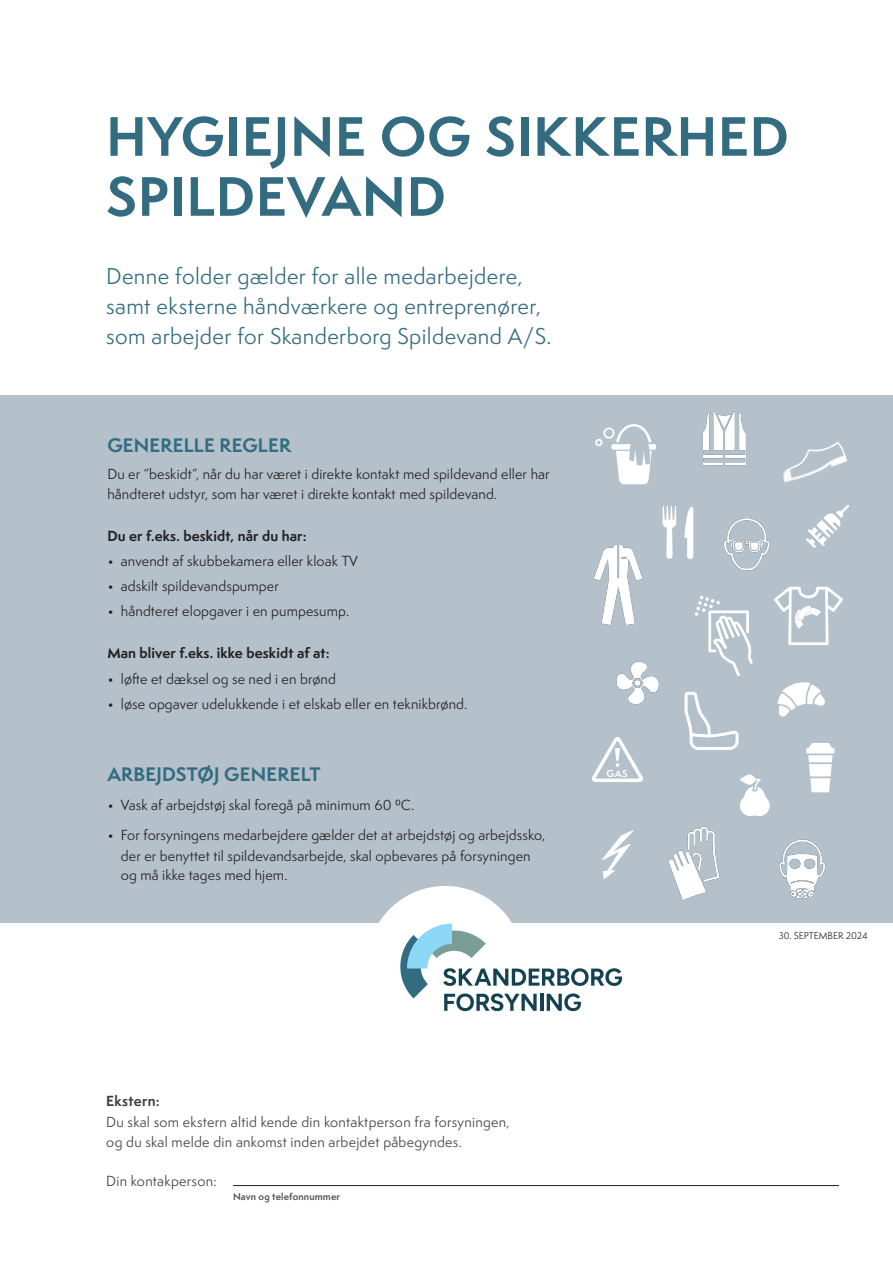
<style>
.page{position:relative;width:893px;height:1263px;background:#fff}
.page>*{position:absolute;margin:0;border:0;box-sizing:border-box;transform-origin:0 0}
.Overskrift{font:700 51px/60px "Semplicita Pro";letter-spacing:.02em;color:#336c81}
.Manchet{font:21px/30px "Semplicita Pro";letter-spacing:.02em;color:#336c81}
.Brødtekst{font:700 18px "Semplicita Pro";letter-spacing:.01em;color:#336c81}
.Brødtekst-2{font:13.5px/19.5px "Semplicita Pro";letter-spacing:.01em;color:#231f20}
.Brødtekst-3{font:13.5px/19.5px "Semplicita Pro";letter-spacing:.02em;color:#3e3e3f}
.Brødtekst-4{font:700 13.5px "Semplicita Pro";letter-spacing:.01em;color:#231f20}
.Brødtekst-5{font:700 13.5px "Semplicita Pro";letter-spacing:.02em;color:#3e3e3f}
.t1{font:700 9.3px "Semplicita Pro";color:#fff}
.Brødtekst-6{font:700 9px "Semplicita Pro";letter-spacing:.02em;color:#545557}
.t2{font:9px "Semplicita Pro";color:#231f20}
</style>
<div class="page">
<div style="left:0;top:395px;width:893px;height:528px;background:#b4c0ca"></div>
<div style="left:367px;top:886px;width:157px;height:157px;background:#fff;border-radius:50%"></div>
<svg style="left:400px;top:924px;width:222px;height:87px"></svg>
<svg style="left:806px;top:743px;width:28px;height:49px"></svg>
<img style="left:779px;top:839px;width:47px;height:60px">
<img style="left:723px;top:518px;width:47px;height:53px">
<img style="left:668px;top:826px;width:52px;height:75px">
<img style="left:593px;top:544px;width:50px;height:81px">
<img style="left:616px;top:661px;width:43px;height:44px">
<svg style="left:806px;top:505px;width:43px;height:43px"></svg>
<svg style="left:602px;top:830px;width:31px;height:49px"></svg>
<hr style="left:233px;top:1185px;width:606px;height:1px;background:#231f20">
<svg style="left:774px;top:587px;width:69px;height:58px"></svg>
<svg style="left:662px;top:506px;width:14px;height:53px"></svg>
<svg style="left:684px;top:507px;width:9px;height:52px"></svg>
<svg style="left:595px;top:424px;width:61px;height:60px"></svg>
<svg style="left:695px;top:596px;width:58px;height:80px"></svg>
<svg style="left:740px;top:774px;width:30px;height:42px"></svg>
<svg style="left:778px;top:682px;width:47px;height:35px"></svg>
<svg style="left:684px;top:691px;width:55px;height:59px"></svg>
<img style="left:703px;top:411px;width:43px;height:55px">
<svg style="left:592px;top:737px;width:51px;height:45px"></svg>
<img style="left:783px;top:470px;width:34px;height:13px">
<svg style="left:786px;top:442px;width:61px;height:30px"></svg>
<p class="Overskrift" style="left:106px;top:106px;width:684px">HYGIEJNE OG SIKKERHED<br>SPILDEVAND</p>
<p class="Manchet" style="left:106px;top:260px;width:447px">Denne folder gælder for alle medarbejdere, samt eksterne håndværkere og entreprenører, som arbejder for Skanderborg Spildevand A/S.</p>
<p class="Brødtekst" style="left:107px;top:432px;width:185px">GENERELLE REGLER</p>
<p class="Brødtekst-2" style="left:107px;top:464px;width:444px">Du er ”beskidt”, når du har været i direkte kontakt med spildevand eller har håndteret udstyr, som har været i direkte kontakt med spildevand.</p>
<p class="Brødtekst-4" style="left:107px;top:525px;width:201px">Du er f.eks. beskidt, når du har:</p>
<p class="Brødtekst-2" style="left:107px;top:551px;width:252px">• anvendt af skubbekamera eller kloak TV</p>
<p class="Brødtekst-2" style="left:107px;top:576px;width:173px">• adskilt spildevandspumper</p>
<p class="Brødtekst-2" style="left:107px;top:601px;width:243px">• håndteret elopgaver i en pumpesump.</p>
<p class="Brødtekst-4" style="left:107px;top:643px;width:224px">Man bliver f.eks. ikke beskidt af at:</p>
<p class="Brødtekst-2" style="left:107px;top:668px;width:230px">• løfte et dæksel og se ned i en brønd</p>
<p class="Brødtekst-2" style="left:107px;top:694px;width:362px">• løse opgaver udelukkende i et elskab eller en teknikbrønd.</p>
<p class="Brødtekst" style="left:107px;top:760px;width:215px">ARBEJDSTØJ GENERELT</p>
<p class="Brødtekst-2" style="left:107px;top:795px;width:308px">• Vask af arbejdstøj skal foregå på minimum 60 0C.</p>
<p class="Brødtekst-2" style="left:107px;top:824px;width:439px;line-height:21px;text-align:center">• For forsyningens medarbejdere gælder det at arbejdstøj og arbejdssko, der er benyttet til spildevandsarbejde, skal opbevares på forsyningen</p>
<p class="Brødtekst-2" style="left:121px;top:865px;width:168px">og må ikke tages med hjem.</p>
<p class="t1" style="left:607px;top:767px;width:23px">GAS</p>
<p class="Brødtekst-5" style="left:106px;top:1091px;width:55px">Ekstern:</p>
<p class="Brødtekst-3" style="left:106px;top:1112px;width:405px">Du skal som ekstern altid kende din kontaktperson fra forsyningen, og du skal melde din ankomst inden arbejdet påbegyndes.</p>
<p class="Brødtekst-3" style="left:106px;top:1170px;width:112px">Din kontakperson:</p>
<p class="Brødtekst-6" style="left:233px;top:1190px;width:109px">Navn og telefonnummer</p>
<p class="t2" style="left:779px;top:929px;width:90px">30. SEPTEMBER 2024</p>
</div>
